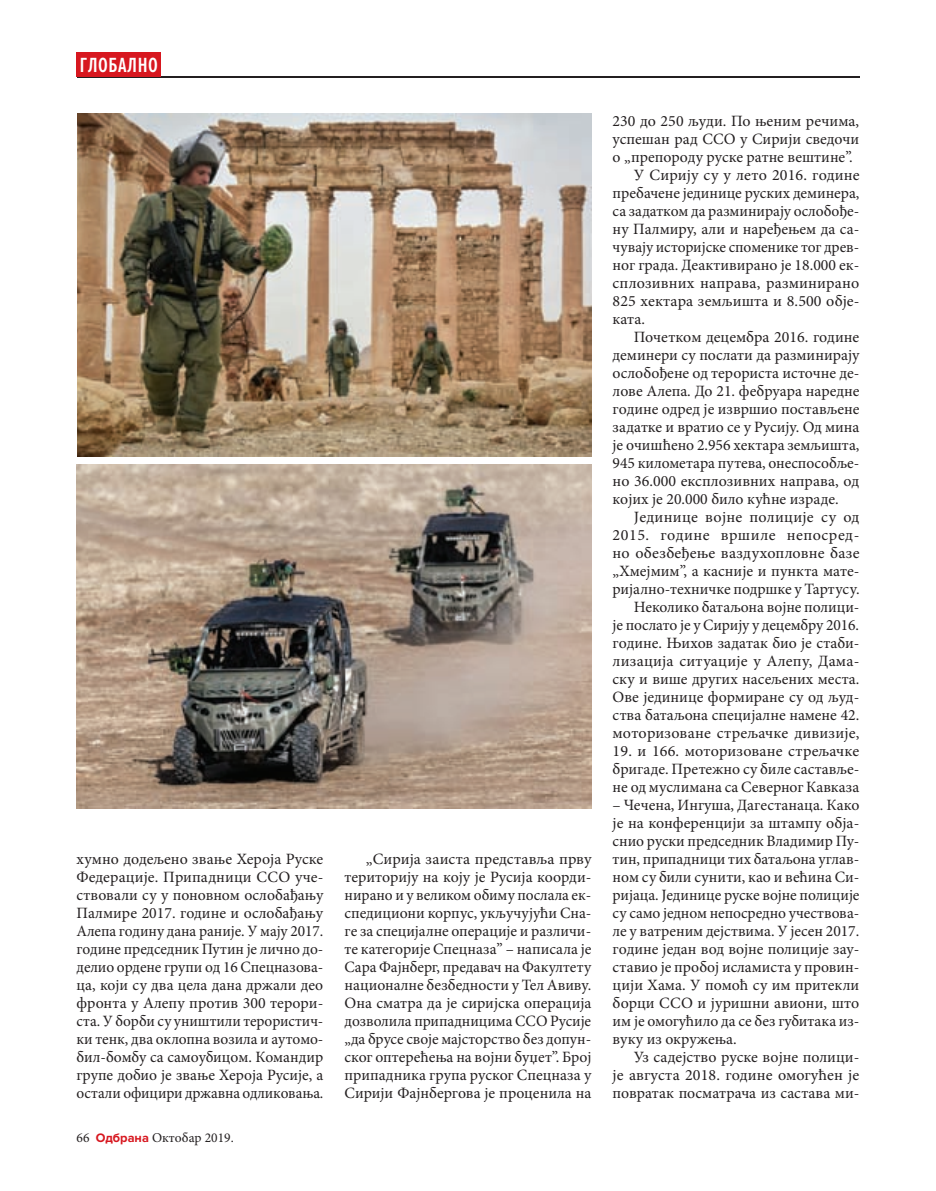
<style>
.page{position:relative;width:936px;height:1191px;background:#fff}
.page>*{position:absolute;margin:0;border:0;box-sizing:border-box;transform-origin:0 0}
.t1{font:600 21.3px "Proxima Nova Ex Cn";letter-spacing:.03em;color:#fff}
.t2{font:15.75px/18px "Minion Pro";color:#231f20;text-align:justify}
.t3{font:15.75px "Minion Pro";letter-spacing:.03em;color:#231f20}
.t4{font:13.5px "Minion Pro";color:#231f20}
.s1{font-family:"Proxima Nova";font-weight:700;font-size:12.75px;color:#d7171f}
</style>
<div class="page">
<hr style="left:77px;top:77px;width:782px;height:1px;background:#231f20">
<div style="left:77px;top:52px;width:84px;height:25px;background:#d7171f"></div>
<img style="left:77px;top:465px;width:514px;height:343px">
<img style="left:77px;top:114px;width:514px;height:342px">
<h1 class="t1" style="left:80px;top:53px;width:79px">ГЛОБАЛНО</h1>
<p class="t2" style="left:77px;top:850px;width:248px">хумно додељено звање Хероја Руске Федерације. Припадници ССО уче&shy;ствовали су у поновном ослобађању Палмире 2017. године и ослобађању Алепа годину дана раније. У мају 2017. године председник Путин је лично до&shy;делио ордене групи од 16 Спецназова&shy;ца, који су два цела дана држали део фронта у Алепу против 300 терори&shy;ста. У борби су уништили терористич&shy;ки тенк, два оклопна возила и аутомо&shy;бил-бомбу са самоубицом. Командир групе добио је звање Хероја Русије, а остали официри државна одликовања.</p>
<p class="t4" style="left:77px;top:1129px;width:159px">66 <span class="s1">Одбрана</span> Октобар 2019.</p>
<p class="t2" style="left:344px;top:850px;width:248px;text-indent:21px">„Сирија заиста представља прву територију на коју је Русија коорди&shy;нирано и у великом обиму послала ек&shy;спедициони корпус, укључујући Сна&shy;ге за специјалне операције и различи&shy;те категорије Спецназа” – написала је Сара Фајнберг, предавач на Факултету националне безбедности у Тел Авиву.<br>Она сматра да је сиријска операција дозволила припадницима ССО Русије „да брусе своје мајсторство без допун&shy;ског оптерећења на војни буџет”. Број припадника група руског Спецназа у Сирији Фајнбергова је проценила на</p>
<p class="t2" style="left:612px;top:112px;width:248px">230 до 250 људи. По њеним речима,</p>
<p class="t2" style="left:612px;top:130px;width:248px">успешан рад ССО у Сирији сведочи</p>
<p class="t2" style="left:612px;top:148px;width:241px">о „препороду руске ратне вештине”.</p>
<p class="t2" style="left:634px;top:166px;width:227px">У Сирију су у лето 2016. године</p>
<p class="t2" style="left:612px;top:184px;width:248px">пребачене јединице руских деминера,</p>
<p class="t2" style="left:612px;top:202px;width:248px">са задатком да разминирају ослобође-</p>
<p class="t2" style="left:612px;top:220px;width:248px">ну Палмиру, али и наређењем да са-</p>
<p class="t2" style="left:612px;top:238px;width:248px">чувају историјске споменике тог древ-</p>
<p class="t2" style="left:612px;top:256px;width:248px">ног града. Деактивирано је 18.000 ек-</p>
<p class="t2" style="left:612px;top:274px;width:248px">сплозивних направа, разминирано</p>
<p class="t2" style="left:612px;top:292px;width:248px">825 хектара земљишта и 8.500 обје-</p>
<p class="t2" style="left:612px;top:310px;width:34px">ката.</p>
<p class="t2" style="left:634px;top:328px;width:227px">Почетком децембра 2016. године</p>
<p class="t2" style="left:612px;top:346px;width:248px">деминери су послати да разминирају</p>
<p class="t2" style="left:612px;top:364px;width:248px">ослобођене од терориста источне де-</p>
<p class="t2" style="left:612px;top:382px;width:248px">лове Алепа. До 21. фебруара наредне</p>
<p class="t2" style="left:612px;top:400px;width:248px">године одред је извршио постављене</p>
<p class="t2" style="left:612px;top:418px;width:248px">задатке и вратио се у Русију. Од мина</p>
<p class="t2" style="left:612px;top:436px;width:248px">је очишћено 2.956 хектара земљишта,</p>
<p class="t2" style="left:612px;top:454px;width:248px">945 километара путева, онеспособље-</p>
<p class="t2" style="left:612px;top:472px;width:248px">но 36.000 експлозивних направа, од</p>
<p class="t2" style="left:612px;top:490px;width:227px">којих је 20.000 било кућне израде.</p>
<p class="t2" style="left:634px;top:508px;width:227px">Јединице војне полиције су од</p>
<p class="t3" style="left:612px;top:524px;width:248px">2015. године вршиле непосред-</p>
<p class="t2" style="left:612px;top:544px;width:248px">но обезбеђење ваздухопловне базе</p>
<p class="t2" style="left:612px;top:562px;width:248px">„Хмејмим”, а касније и пункта мате-</p>
<p class="t2" style="left:612px;top:580px;width:248px">ријално-техничке подршке у Тартусу.</p>
<p class="t2" style="left:634px;top:598px;width:227px">Неколико батаљона војне полици-</p>
<p class="t2" style="left:612px;top:616px;width:248px">је послато је у Сирију у децембру 2016.</p>
<p class="t2" style="left:612px;top:634px;width:248px">године. Њихов задатак био је стаби-</p>
<p class="t2" style="left:612px;top:652px;width:248px">лизација ситуације у Алепу, Дама-</p>
<p class="t2" style="left:612px;top:670px;width:248px">ску и више других насељених места.</p>
<p class="t2" style="left:612px;top:688px;width:248px">Ове јединице формиране су од људ-</p>
<p class="t2" style="left:612px;top:706px;width:248px">ства батаљона специјалне намене 42.</p>
<p class="t2" style="left:612px;top:724px;width:248px">моторизоване стрељачке дивизије,</p>
<p class="t2" style="left:612px;top:742px;width:248px">19. и 166. моторизоване стрељачке бригаде. Претежно су биле саставље&shy;не од муслимана са Северног Кавказа</p>
<p class="t2" style="left:612px;top:796px;width:248px">– Чечена, Ингуша, Дагестанаца. Како је на конференцији за штампу обја&shy;снио руски председник Владимир Пу&shy;тин, припадници тих батаљона углав&shy;ном су били сунити, као и већина Си&shy;ријаца. Јединице руске војне полиције су само једном непосредно учествова&shy;ле у ватреним дејствима. У јесен 2017. године један вод војне полиције зау&shy;ставио је пробој исламиста у провин&shy;цији Хама. У помоћ су им притекли борци ССО и јуришни авиони, што им је омогућило да се без губитака из&shy;вуку из окружења.</p>
<p class="t2" style="left:612px;top:1048px;width:248px;text-indent:21px">Уз садејство руске војне полици&shy;је августа 2018. године омогућен је повратак посматрача из састава ми-</p>
</div>
